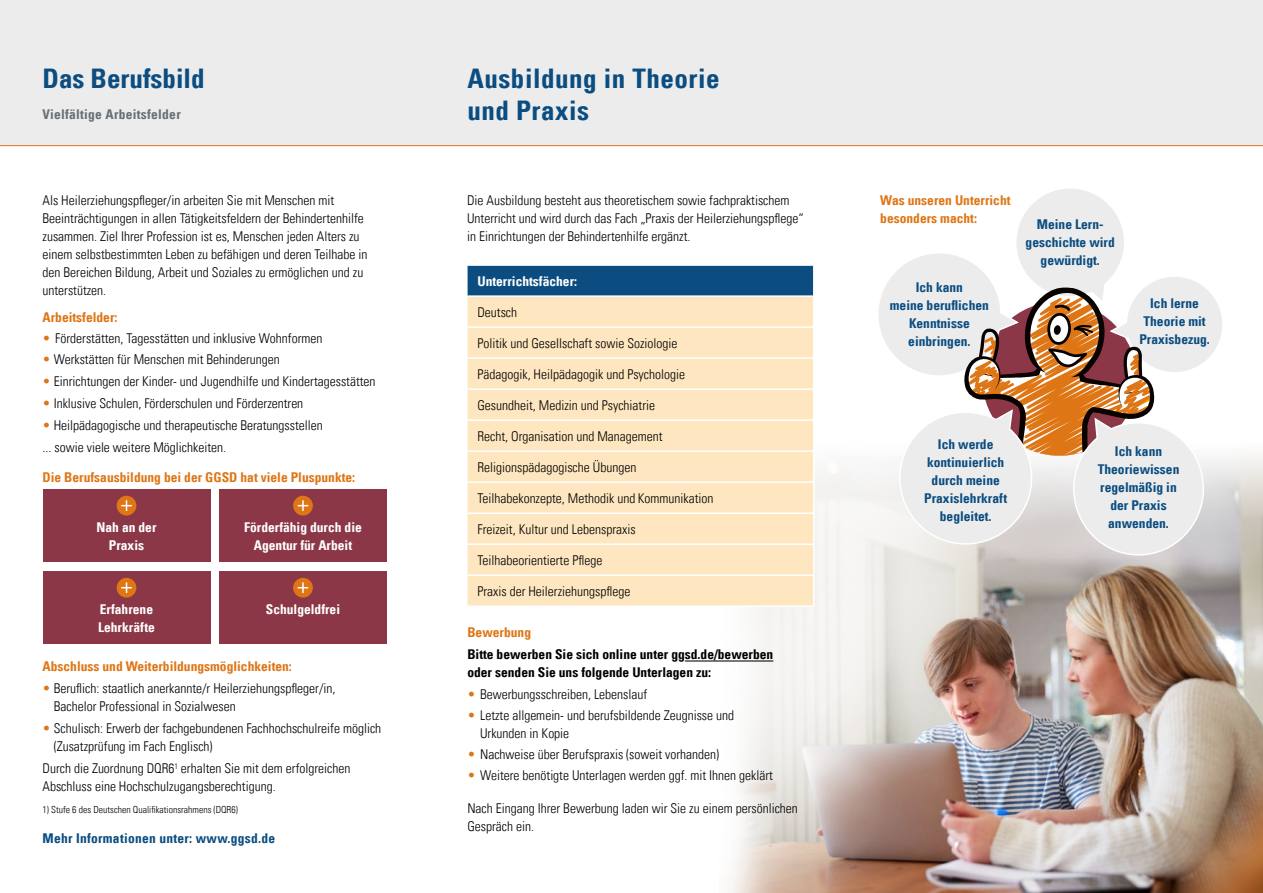
<style>
.page{position:relative;width:1263px;height:893px;background:#fff}
.page>*{position:absolute;margin:0;border:0;box-sizing:border-box;transform-origin:0 0}
.t1{font:27px/32.4px "Univers Com 67 Bold Cond";letter-spacing:.02em;color:#0b4d81}
.t2{font:27px "Univers Com 67 Bold Cond";color:#0b4d81}
.t3{font:13.5px/18px "Univers Com 47 Light Cond";color:#000}
.t4{font:13.5px/18px "Univers Com 67 Bold Cond";color:#0b4d81;text-align:center}
.t5{font:13.5px/18px "Univers Com 67 Bold Cond";color:#de7616}
.t6{font:13.5px/18px "Univers Com 67 Bold Cond";color:#fff;text-align:center}
.t7{font:13.5px/18px "Univers Com 67 Bold Cond";color:#000}
.t8{font:13.5px "Univers Com 67 Bold Cond";letter-spacing:.02em;color:#0b4d81}
.t9{font:13.5px "Univers Com 67 Bold Cond";letter-spacing:.02em;color:#696f74}
.t10{font:9.75px "Univers Com 47 Light Cond";color:#000}
.s1{color:#de7616}
</style>
<div class="page">
<img style="left:720px;top:456px;width:543px;height:437px">
<div style="left:0;top:0;width:1263px;height:145px;background:#ececec"></div>
<div style="left:467px;top:265px;width:347px;height:31px;background:#0b4d81"></div>
<div style="left:468px;top:297px;width:345px;height:308px;background:#fee7c0"></div>
<hr style="left:466px;top:264px;width:348px;height:2px;background:#fff">
<hr style="left:466px;top:266px;width:2px;height:30px;background:#fff">
<hr style="left:813px;top:266px;width:1px;height:30px;background:#fff">
<hr style="left:813px;top:451px;width:1px;height:31px;background:#fff">
<hr style="left:813px;top:482px;width:1px;height:31px;background:#fff">
<hr style="left:813px;top:513px;width:1px;height:31px;background:#fff">
<hr style="left:813px;top:544px;width:1px;height:31px;background:#fff">
<hr style="left:813px;top:575px;width:1px;height:30px;background:#fff">
<hr style="left:468px;top:295px;width:345px;height:2px;background:#fff">
<hr style="left:468px;top:326px;width:345px;height:2px;background:#fff">
<hr style="left:468px;top:357px;width:345px;height:2px;background:#fff">
<hr style="left:468px;top:388px;width:345px;height:2px;background:#fff">
<hr style="left:468px;top:419px;width:345px;height:2px;background:#fff">
<hr style="left:468px;top:450px;width:345px;height:2px;background:#fff">
<hr style="left:468px;top:481px;width:345px;height:2px;background:#fff">
<hr style="left:468px;top:512px;width:345px;height:2px;background:#fff">
<hr style="left:468px;top:543px;width:345px;height:2px;background:#fff">
<hr style="left:468px;top:574px;width:345px;height:2px;background:#fff">
<hr style="left:466px;top:605px;width:348px;height:2px;background:#fff">
<hr style="left:0;top:145px;width:1263px;height:1px;background:#de7616">
<div style="left:220px;top:571px;width:167px;height:73px;background:#8c3748"></div>
<div style="left:293px;top:578px;width:20px;height:20px;background:#de7616;border-radius:50%"></div>
<svg style="left:298px;top:582px;width:10px;height:11px"></svg>
<div style="left:43px;top:489px;width:167px;height:73px;background:#8c3748"></div>
<div style="left:117px;top:496px;width:19px;height:19px;background:#de7616;border-radius:50%"></div>
<svg style="left:121px;top:500px;width:11px;height:11px"></svg>
<div style="left:43px;top:571px;width:167px;height:73px;background:#8c3748"></div>
<div style="left:117px;top:578px;width:19px;height:20px;background:#de7616;border-radius:50%"></div>
<svg style="left:121px;top:582px;width:11px;height:11px"></svg>
<div style="left:220px;top:489px;width:167px;height:73px;background:#8c3748"></div>
<div style="left:293px;top:496px;width:20px;height:19px;background:#de7616;border-radius:50%"></div>
<svg style="left:298px;top:500px;width:10px;height:11px"></svg>
<hr style="left:685px;top:660px;width:88px;height:1px;background:#000">
<svg style="left:876px;top:189px;width:348px;height:367px"></svg>
<h1 class="t2" style="left:43px;top:61px;width:163px">Das Berufsbild</h1>
<p class="t9" style="left:43px;top:106px;width:140px">Vielfältige Arbeitsfelder</p>
<p class="t3" style="left:43px;top:192px;width:327px">Als Heilerziehungspfleger/in arbeiten Sie mit Menschen mit Beeinträchtigungen in allen Tätigkeitsfeldern der Behindertenhilfe zusammen. Ziel Ihrer Profession ist es, Menschen jeden Alters zu einem selbstbestimmten Leben zu befähigen und deren Teilhabe in den Bereichen Bildung, Arbeit und Soziales zu ermöglichen und zu unterstützen.</p>
<p class="t5" style="left:43px;top:308px;width:76px">Arbeitsfelder:</p>
<p class="t3" style="left:43px;top:330px;width:281px"><span class="s1">•</span> Förderstätten, Tagesstätten und inklusive Wohnformen</p>
<p class="t3" style="left:43px;top:351px;width:239px"><span class="s1">•</span> Werkstätten für Menschen mit Behinderungen</p>
<p class="t3" style="left:43px;top:372px;width:334px"><span class="s1">•</span> Einrichtungen der Kinder- und Jugendhilfe und Kindertagesstätten</p>
<p class="t3" style="left:43px;top:394px;width:262px"><span class="s1">•</span> Inklusive Schulen, Förderschulen und Förderzentren</p>
<p class="t3" style="left:43px;top:414px;width:282px;line-height:21.9px"><span class="s1">•</span> Heilpädagogische und therapeutische Beratungsstellen ... sowie viele weitere Möglichkeiten.</p>
<p class="t5" style="left:43px;top:468px;width:314px">Die Berufsausbildung bei der GGSD hat viele Pluspunkte:</p>
<p class="t6" style="left:96px;top:518px;width:61px">Nah an der<br>Praxis</p>
<p class="t6" style="left:98px;top:600px;width:58px;text-align:left">Erfahrene<br>Lehrkräfte</p>
<p class="t6" style="left:244px;top:518px;width:119px">Förderfähig durch die<br>Agentur für Arbeit</p>
<p class="t6" style="left:266px;top:600px;width:76px">Schulgeldfrei</p>
<p class="t5" style="left:43px;top:658px;width:251px">Abschluss und Weiterbildungsmöglichkeiten:</p>
<p class="t3" style="left:54px;top:679px;width:283px;text-indent:-11px"><span class="s1">•</span> Beruflich: staatlich anerkannte/r Heilerziehungspfleger/in,<br>Bachelor Professional in Sozialwesen</p>
<p class="t3" style="left:54px;top:719px;width:329px;text-indent:-11px"><span class="s1">•</span> Schulisch: Erwerb der fachgebundenen Fachhochschulreife möglich (Zusatzprüfung im Fach Englisch)</p>
<p class="t3" style="left:43px;top:759px;width:309px">Durch die Zuordnung DQR6<sup>1</sup> erhalten Sie mit dem erfolgreichen<br>Abschluss eine Hochschulzugangsberechtigung.</p>
<p class="t10" style="left:43px;top:804px;width:197px">1) Stufe 6 des Deutschen Qualifikationsrahmens (DQR6)</p>
<p class="t8" style="left:43px;top:830px;width:234px">Mehr Informationen unter: www.ggsd.de</p>
<h1 class="t1" style="left:467px;top:62px;width:254px">Ausbildung in Theorie und Praxis</h1>
<p class="t3" style="left:467px;top:192px;width:338px">Die Ausbildung besteht aus theoretischem sowie fachpraktischem<br>Unterricht und wird durch das Fach „Praxis der Heilerziehungspflege“ in Einrichtungen der Behindertenhilfe ergänzt.</p>
<p class="t6" style="left:477px;top:272px;width:101px">Unterrichtsfächer:</p>
<p class="t3" style="left:477px;top:303px;width:41px">Deutsch</p>
<p class="t3" style="left:477px;top:334px;width:202px">Politik und Gesellschaft sowie Soziologie</p>
<p class="t3" style="left:477px;top:365px;width:209px">Pädagogik, Heilpädagogik und Psychologie</p>
<p class="t3" style="left:477px;top:396px;width:179px">Gesundheit, Medizin und Psychiatrie</p>
<p class="t3" style="left:477px;top:427px;width:187px">Recht, Organisation und Management</p>
<p class="t3" style="left:477px;top:458px;width:160px">Religionspädagogische Übungen</p>
<p class="t3" style="left:477px;top:489px;width:237px">Teilhabekonzepte, Methodik und Kommunikation</p>
<p class="t3" style="left:477px;top:520px;width:160px">Freizeit, Kultur und Lebenspraxis</p>
<p class="t3" style="left:477px;top:551px;width:126px">Teilhabeorientierte Pflege</p>
<p class="t3" style="left:477px;top:582px;width:154px">Praxis der Heilerziehungspflege</p>
<p class="t5" style="left:467px;top:623px;width:65px">Bewerbung</p>
<p class="t7" style="left:467px;top:645px;width:308px">Bitte bewerben Sie sich online unter ggsd.de/bewerben oder senden Sie uns folgende Unterlagen zu:</p>
<p class="t3" style="left:467px;top:685px;width:181px"><span class="s1">•</span> Bewerbungsschreiben, Lebenslauf</p>
<p class="t3" style="left:480px;top:706px;width:256px;text-indent:-13px"><span class="s1">•</span> Letzte allgemein- und berufsbildende Zeugnisse und<br>Urkunden in Kopie</p>
<p class="t3" style="left:467px;top:745px;width:253px"><span class="s1">•</span> Nachweise über Berufspraxis (soweit vorhanden)</p>
<p class="t3" style="left:467px;top:766px;width:307px"><span class="s1">•</span> Weitere benötigte Unterlagen werden ggf. mit Ihnen geklärt</p>
<p class="t3" style="left:467px;top:799px;width:332px">Nach Eingang Ihrer Bewerbung laden wir Sie zu einem persönlichen<br>Gespräch ein.</p>
<p class="t5" style="left:880px;top:191px;width:132px">Was unseren Unterricht besonders macht:</p>
<p class="t4" style="left:890px;top:278px;width:101px">Ich kann<br>meine beruflichen<br>Kenntnisse einbringen.</p>
<p class="t4" style="left:1025px;top:215px;width:91px">Meine Lern&shy;geschichte wird gewürdigt.</p>
<p class="t4" style="left:1139px;top:294px;width:72px">Ich lerne<br>Theorie mit<br>Praxisbezug.</p>
<p class="t4" style="left:924px;top:435px;width:85px">Ich werde kontinuierlich durch meine<br>Praxislehrkraft begleitet.</p>
<p class="t4" style="left:1098px;top:442px;width:83px">Ich kann<br>Theoriewissen regelmäßig in der Praxis anwenden.</p>
</div>
